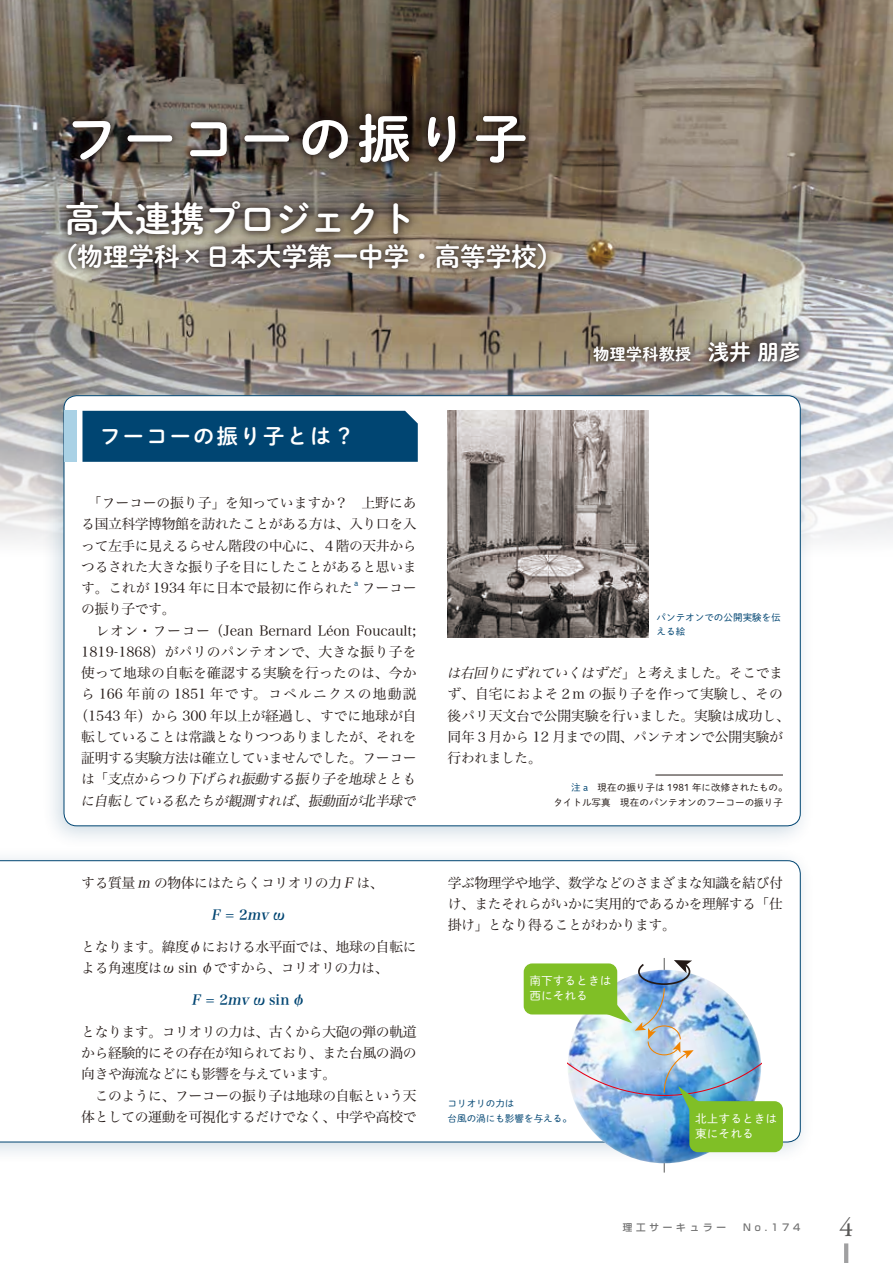
<style>
.page{position:relative;width:893px;height:1263px;background:#fff}
.page>*{position:absolute;margin:0;border:0;box-sizing:border-box;transform-origin:0 0}
.t1{font:53.1px "Shuei M Go Std B";letter-spacing:.1em;color:#fff}
.t2{font:35.1px "Shuei M Go Std B";color:#fff}
.t3{font:27.15px "Garamond Premr Pro";color:#595857}
.t4{font:25.5px "Shuei M Go Std B";color:#fff}
.t5{font:21.3px "Shuei M Go Std B";letter-spacing:.1em;color:#fff}
.t6{font:15.9px "Shuei M Go Std B";letter-spacing:.025em;color:#fff}
.t7{font:13.8px/21.3px "Hira Min Pro W3";letter-spacing:-.03em;color:#231916}
.t8{font:13.8px/21.3px "Hira Min Pro W3";letter-spacing:-.01em;color:#231916}
.t9{font:italic 13.8px "Hira Min Pro W3";color:#231916}
.t10{font:13.8px "Hira Min Pro W3";color:#231916}
.t11{font:13.8px "Hira Min Pro W3";letter-spacing:.015em;color:#231916}
.t12{font:13.8px "Hira Min Pro W3";letter-spacing:.085em;color:#231916}
.t13{font:13.8px "Hira Min Pro W6";color:#004572}
.t14{font:italic 13.8px "Hira Min Pro W6";color:#004572}
.t15{font:11.7px/14.9px "Shuei M Go Std L";color:#fff}
.t16{font:9.6px/14.9px "Shuei M Go Std L";color:#231916}
.t17{font:9.6px/14.9px "Shuei M Go Std L";color:#004572}
.t18{font:500 9.6px "Shin Go Pro";letter-spacing:.4em;color:#727272}
.t19{font:8.1px "Shuei M Go Std L";color:#004572}
.s1{font-style:normal}
.s2{font-style:italic}
.s3{color:#004572}
</style>
<div class="page">
<img style="left:0;top:0;width:893px;height:541px">
<hr style="left:844px;top:1243px;width:4px;height:20px;background:#a0a0a1">
<div style="left:41px;top:381px;width:774px;height:468px;background:#004572;opacity:.2"></div>
<div style="left:64px;top:396px;width:736px;height:430px;background:#fff;border-radius:13px"></div>
<div style="left:82px;top:411px;width:336px;height:51px;background:#004572"></div>
<img style="left:448px;top:411px;width:200px;height:226px">
<hr style="left:655px;top:775px;width:128px;height:1px;background:#231916">
<div style="left:0;top:846px;width:815px;height:319px;background:#004572;opacity:.2"></div>
<svg style="left:0;top:860px;width:801px;height:282px"></svg>
<div style="left:64px;top:411px;width:13px;height:51px;background:#a9d1e5"></div>
<hr style="left:664px;top:958px;width:1px;height:214px;background:#595857">
<img style="left:568px;top:970px;width:193px;height:193px;border-radius:97px">
<div style="left:689px;top:1101px;width:94px;height:51px;background:#80bf26;border-radius:9px"></div>
<div style="left:524px;top:963px;width:93px;height:51px;background:#80bf26;border-radius:9px"></div>
<img style="left:567px;top:944px;width:194px;height:167px">
<svg style="left:54px;top:100px;width:506px;height:182px;background:#746a60"></svg>
<svg style="left:581px;top:329px;width:231px;height:46px;background:#a49e95"></svg>
<svg style="left:60px;top:107px;width:493px;height:168px;background:#645a50"></svg>
<svg style="left:587px;top:335px;width:218px;height:34px;background:#766d65"></svg>
<h1 class="t1" style="left:65px;top:99px;width:464px">フーコーの振り子</h1>
<h2 class="t2" style="left:65px;top:193px;width:352px">高大連携プロジェクト</h2>
<h3 class="t4" style="left:52px;top:237px;width:512px">（物理学科×日本大学第一中学・高等学校(</h3>
<h3 class="t5" style="left:99px;top:421px;width:257px">フーコーの振り子とは?</h3>
<h3 class="t5" style="left:708px;top:336px;width:94px">浅井朋彦</h3>
<p class="t6" style="left:593px;top:342px;width:116px">物理学科教授　</p>
<p class="t7" style="left:81px;top:491px;width:337px;text-align:right">　「フーコーの振り子」を知っていますか？　上野にある国立科学博物館を訪れたことがある方は、入り口を入って左手に見えるらせん階段の中心に、４階の天井からつるされた大きな振り子を目にしたことがあると思いまフーコー</p>
<p class="t8" style="left:81px;top:576px;width:273px">す。これが 1934 年に日本で最初に作られた</p>
<p class="t19" style="left:354px;top:577px;width:6px">a</p>
<p class="t7" style="left:81px;top:597px;width:96px">の振り子です。</p>
<p class="t10" style="left:81px;top:619px;width:337px">　レオン・フーコー（Jean Bernard Léon Foucault;</p>
<p class="t11" style="left:81px;top:640px;width:337px">1819-1868）がパリのパンテオンで、大きな振り子を</p>
<p class="t11" style="left:81px;top:661px;width:337px">使って地球の自転を確認する実験を行ったのは、今か</p>
<p class="t12" style="left:81px;top:682px;width:337px">ら 166 年前の 1851 年です。コペルニクスの地動説</p>
<p class="t10" style="left:74px;top:704px;width:344px">（1543 年）から 300 年以上が経過し、すでに地球が自</p>
<p class="t7" style="left:81px;top:725px;width:337px">転していることは常識となりつつありましたが、それを</p>
<p class="t7" style="left:81px;top:746px;width:337px">証明する実験方法は確立していませんでした。フーコー</p>
<p class="t9" style="left:81px;top:767px;width:339px"><span class="s1">は「</span>支点からつり下げられ振動する振り子を地球ととも</p>
<p class="t9" style="left:308px;top:789px;width:113px">振動面が北半球で</p>
<p class="t9" style="left:295px;top:789px;width:19px">、</p>
<p class="t9" style="left:80px;top:789px;width:220px">に自転している私たちが観測すれば</p>
<p class="t7" style="left:81px;top:871px;width:304px">する質量<span class="s2">m</span>の物体にはたらくコリオリの力 <span class="s2">F</span>は、</p>
<p class="t14" style="left:211px;top:902px;width:76px">F<span class="s1">= 2</span>mv<span class="s1">ω</span></p>
<p class="t7" style="left:81px;top:935px;width:337px">となります。緯度φにおける水平面では、地球の自転による角速度はω sin φですから、コリオリの力は、</p>
<p class="t13" style="left:191px;top:987px;width:116px"><span class="s2">F</span>= 2<span class="s2">mv</span>ω sin φ</p>
<p class="t7" style="left:81px;top:1020px;width:337px">となります。コリオリの力は、古くから大砲の弾の軌道から経験的にその存在が知られており、また台風の渦の向きや海流などにも影響を与えています。<br>　このように、フーコーの振り子は地球の自転という天体としての運動を可視化するだけでなく、中学や高校で</p>
<p class="t17" style="left:657px;top:609px;width:126px">パンテオンでの公開実験を伝える絵</p>
<p class="t9" style="left:447px;top:661px;width:180px">は右回りにずれていくはずだ</p>
<p class="t8" style="left:448px;top:682px;width:344px">ず、自宅におよそ２m の振り子を作って実験し、その後パリ天文台で公開実験を行いました。実験は成功し、同年３月から 12 月までの間、パンテオンで公開実験が行われました。</p>
<p class="t16" style="left:553px;top:780px;width:236px;text-indent:18px"><span class="s3">注 a</span>　現在の振り子は 1981 年に改修されたもの。タイトル写真　現在のパンテオンのフーコーの振り子</p>
<p class="t7" style="left:622px;top:661px;width:163px">」と考えました。そこでま</p>
<p class="t7" style="left:448px;top:871px;width:337px;text-align:justify">学ぶ物理学や地学、数学などのさまざまな知識を結び付け、またそれらがいかに実用的であるかを理解する「仕掛け」となり得ることがわかります。</p>
<p class="t15" style="left:530px;top:973px;width:83px">南下するときは西にそれる</p>
<p class="t17" style="left:448px;top:1096px;width:126px">コリオリの力は<br>台風の渦にも影響を与える。</p>
<p class="t15" style="left:695px;top:1110px;width:83px">北上するときは東にそれる</p>
<p class="t18" style="left:623px;top:1219px;width:179px">理工サーキュラー　N o.174</p>
<h3 class="t3" style="left:840px;top:1211px;width:15px">4</h3>
</div>
